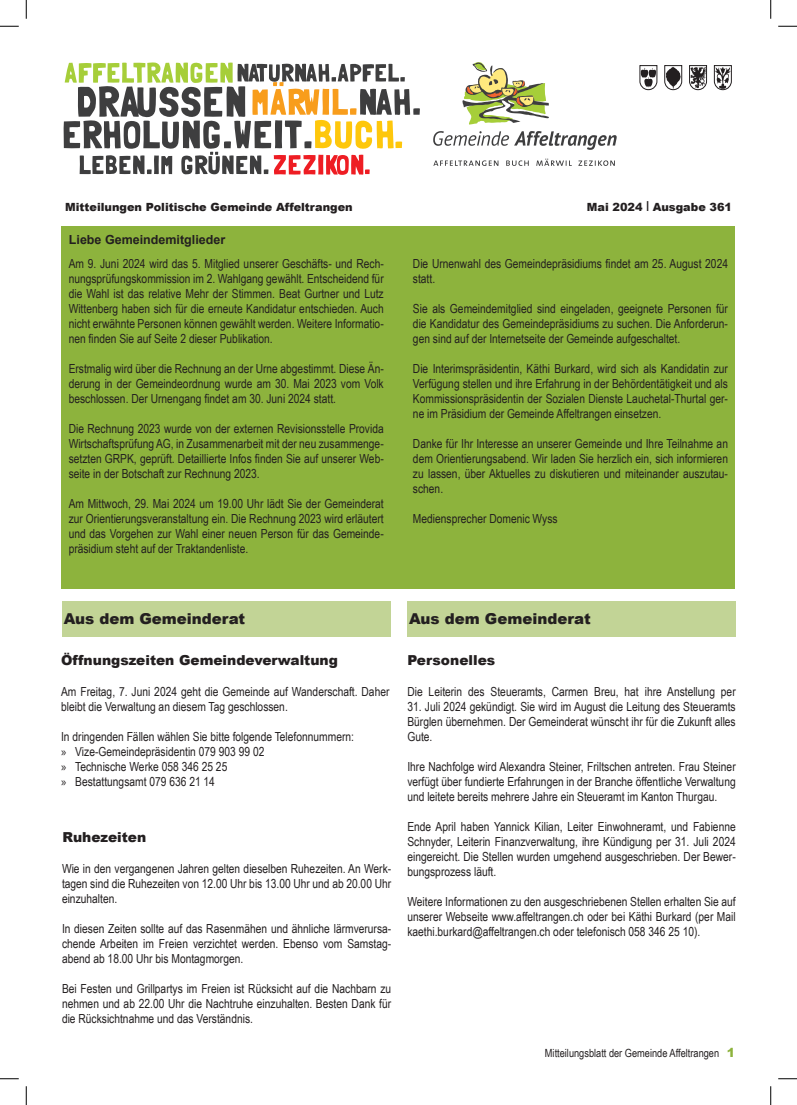
<style>
.page{position:relative;width:797px;height:1105px;background:#fff}
.page>*{position:absolute;margin:0;border:0;box-sizing:border-box;transform-origin:0 0}
.t1{font:900 15px "Arial";color:#231f20}
.Untertitel{font:900 13.75px "Arial";color:#231f20}
.t2{font:12.5px/15px "Arial Narrow";color:#231f20;text-align:justify}
.t3{font:700 12.5px "Arial";color:#231f20}
.t4{font:900 11.25px "Arial";color:#231f20}
.t5{font:11.25px "Arial Narrow";color:#231f20}
.s1{font-weight:400;font-size:13.75px}
.s2{font-family:"Myriad Pro"}
.s3{font-family:"Arial";font-weight:900;font-size:12.5px;color:#8db33d}
</style>
<div class="page">
<svg style="left:63px;top:62px;width:357px;height:113px"></svg>
<svg style="left:462px;top:62px;width:87px;height:63px"></svg>
<svg style="left:433px;top:131px;width:183px;height:19px"></svg>
<svg style="left:433px;top:159px;width:182px;height:7px"></svg>
<svg style="left:639px;top:65px;width:18px;height:25px"></svg>
<svg style="left:664px;top:65px;width:18px;height:25px"></svg>
<svg style="left:689px;top:65px;width:17px;height:25px"></svg>
<svg style="left:714px;top:65px;width:17px;height:25px"></svg>
<div style="left:407px;top:601px;width:329px;height:35px;background:#c2d496"></div>
<div style="left:62px;top:227px;width:673px;height:362px;background:#8db33d"></div>
<div style="left:62px;top:601px;width:328px;height:35px;background:#c2d496"></div>
<svg style="left:0;top:25px;width:19px;height:2px"></svg>
<svg style="left:778px;top:25px;width:19px;height:2px"></svg>
<svg style="left:0;top:1078px;width:19px;height:1px"></svg>
<svg style="left:778px;top:1078px;width:19px;height:1px"></svg>
<svg style="left:25px;top:0;width:2px;height:19px"></svg>
<svg style="left:25px;top:1086px;width:2px;height:19px"></svg>
<svg style="left:770px;top:0;width:1px;height:19px"></svg>
<svg style="left:770px;top:1086px;width:1px;height:19px"></svg>
<p class="t4" style="left:65px;top:199px;width:289px">Mitteilungen Politische Gemeinde Affeltrangen</p>
<p class="t4" style="left:587px;top:199px;width:147px">Mai 2024 <span class="s1">I</span> Ausgabe 361</p>
<p class="t3" style="left:69px;top:230px;width:158px">Liebe Gemeindemitglieder</p>
<p class="t2" style="left:69px;top:256px;width:316px">Am 9. Juni 2024 wird das 5. Mitglied unserer Geschäfts- und Rech&shy;nungsprüfungskommission im 2. Wahlgang gewählt. Entscheidend für die Wahl ist das relative Mehr der Stimmen. Beat Gurtner und Lutz Wittenberg haben sich für die erneute Kandidatur entschieden. Auch nicht erwähnte Personen können gewählt werden. Weitere Informatio&shy;nen finden Sie auf Seite 2 dieser Publikation.</p>
<p class="t2" style="left:69px;top:361px;width:316px">Erstmalig wird über die Rechnung an der Urne abgestimmt. Diese Än&shy;derung in der Gemeindeordnung wurde am 30. Mai 2023 vom Volk beschlossen. Der Urnengang findet am 30. Juni 2024 statt.</p>
<p class="t2" style="left:69px;top:421px;width:316px">Die Rechnung 2023 wurde von der externen Revisionsstelle Provida Wirtschaftsprüfung AG, in Zusammenarbeit mit der neu zusammenge&shy;setzten GRPK, geprüft. Detaillierte Infos finden Sie auf unserer Web&shy;seite in der Botschaft zur Rechnung 2023.</p>
<p class="t2" style="left:69px;top:496px;width:316px">Am Mittwoch, 29. Mai 2024 um 19.00 Uhr lädt Sie der Gemeinderat zur Orientierungsveranstaltung ein. Die Rechnung 2023 wird erläutert und das Vorgehen zur Wahl einer neuen Person für das Gemeinde&shy;präsidium steht auf der Traktandenliste.</p>
<p class="t2" style="left:413px;top:255px;width:316px">Die Urnenwahl des Gemeindepräsidiums findet am 25. August 2024 statt.</p>
<p class="t2" style="left:413px;top:300px;width:316px">Sie als Gemeindemitglied sind eingeladen, geeignete Personen für die Kandidatur des Gemeindepräsidiums zu suchen. Die Anforderun&shy;gen sind auf der Internetseite der Gemeinde aufgeschaltet.</p>
<p class="t2" style="left:413px;top:360px;width:316px">Die Interimspräsidentin, Käthi Burkard, wird sich als Kandidatin zur Verfügung stellen und ihre Erfahrung in der Behördentätigkeit und als Kommissionspräsidentin der Sozialen Dienste Lauchetal-Thurtal ger&shy;ne im Präsidium der Gemeinde Affeltrangen einsetzen.</p>
<p class="t2" style="left:413px;top:435px;width:316px">Danke für Ihr Interesse an unserer Gemeinde und Ihre Teilnahme an dem Orientierungsabend. Wir laden Sie herzlich ein, sich informieren zu lassen, über Aktuelles zu diskutieren und miteinander auszutau&shy;schen.</p>
<p class="t2" style="left:413px;top:510px;width:146px">Mediensprecher Domenic Wyss</p>
<p class="t1" style="left:64px;top:608px;width:183px">Aus dem Gemeinderat</p>
<p class="Untertitel" style="left:61px;top:650px;width:278px">Öffnungszeiten Gemeindeverwaltung</p>
<p class="t2" style="left:61px;top:684px;width:330px">Am Freitag, 7. Juni 2024 geht die Gemeinde auf Wanderschaft. Daher bleibt die Verwaltung an diesem Tag geschlossen.</p>
<p class="t2" style="left:61px;top:729px;width:294px">In dringenden Fällen wählen Sie bitte folgende Telefonnummern:</p>
<p class="t2" style="left:61px;top:744px;width:205px"><span class="s2">»</span> Vize-Gemeindepräsidentin 079 903 99 02</p>
<p class="t2" style="left:61px;top:759px;width:168px"><span class="s2">»</span> Technische Werke 058 346 25 25</p>
<p class="t2" style="left:61px;top:774px;width:155px"><span class="s2">»</span> Bestattungsamt 079 636 21 14</p>
<p class="Untertitel" style="left:63px;top:827px;width:85px">Ruhezeiten</p>
<p class="t2" style="left:62px;top:861px;width:331px">Wie in den vergangenen Jahren gelten dieselben Ruhezeiten. An Werk&shy;tagen sind die Ruhezeiten von 12.00 Uhr bis 13.00 Uhr und ab 20.00 Uhr einzuhalten.</p>
<p class="t2" style="left:62px;top:921px;width:331px">In diesen Zeiten sollte auf das Rasenmähen und ähnliche lärmverursa&shy;chende Arbeiten im Freien verzichtet werden. Ebenso vom Samstag&shy;abend ab 18.00 Uhr bis Montagmorgen.</p>
<p class="t2" style="left:62px;top:981px;width:331px">Bei Festen und Grillpartys im Freien ist Rücksicht auf die Nachbarn zu nehmen und ab 22.00 Uhr die Nachtruhe einzuhalten. Besten Dank für die Rücksichtnahme und das Verständnis.</p>
<p class="t1" style="left:409px;top:608px;width:183px">Aus dem Gemeinderat</p>
<p class="Untertitel" style="left:407px;top:650px;width:89px">Personelles</p>
<p class="t2" style="left:407px;top:684px;width:330px">Die Leiterin des Steueramts, Carmen Breu, hat ihre Anstellung per</p>
<p class="t2" style="left:407px;top:699px;width:330px">31. Juli 2024 gekündigt. Sie wird im August die Leitung des Steueramts Bürglen übernehmen. Der Gemeinderat wünscht ihr für die Zukunft alles Gute.</p>
<p class="t2" style="left:407px;top:759px;width:330px">Ihre Nachfolge wird Alexandra Steiner, Friltschen antreten. Frau Steiner verfügt über fundierte Erfahrungen in der Branche öffentliche Verwaltung und leitete bereits mehrere Jahre ein Steueramt im Kanton Thurgau.</p>
<p class="t2" style="left:407px;top:819px;width:330px">Ende April haben Yannick Kilian, Leiter Einwohneramt, und Fabienne Schnyder, Leiterin Finanzverwaltung, ihre Kündigung per 31. Juli 2024 eingereicht. Die Stellen wurden umgehend ausgeschrieben. Der Bewer&shy;bungsprozess läuft.</p>
<p class="t2" style="left:407px;top:894px;width:330px">Weitere Informationen zu den ausgeschriebenen Stellen erhalten Sie auf unserer Webseite www.affeltrangen.ch oder bei Käthi Burkard (per Mail kaethi.burkard@affeltrangen.ch oder telefonisch 058 346 25 10).</p>
<p class="t5" style="left:545px;top:1045px;width:192px">Mitteilungsblatt der Gemeinde Affeltrangen <span class="s3">1</span></p>
</div>
